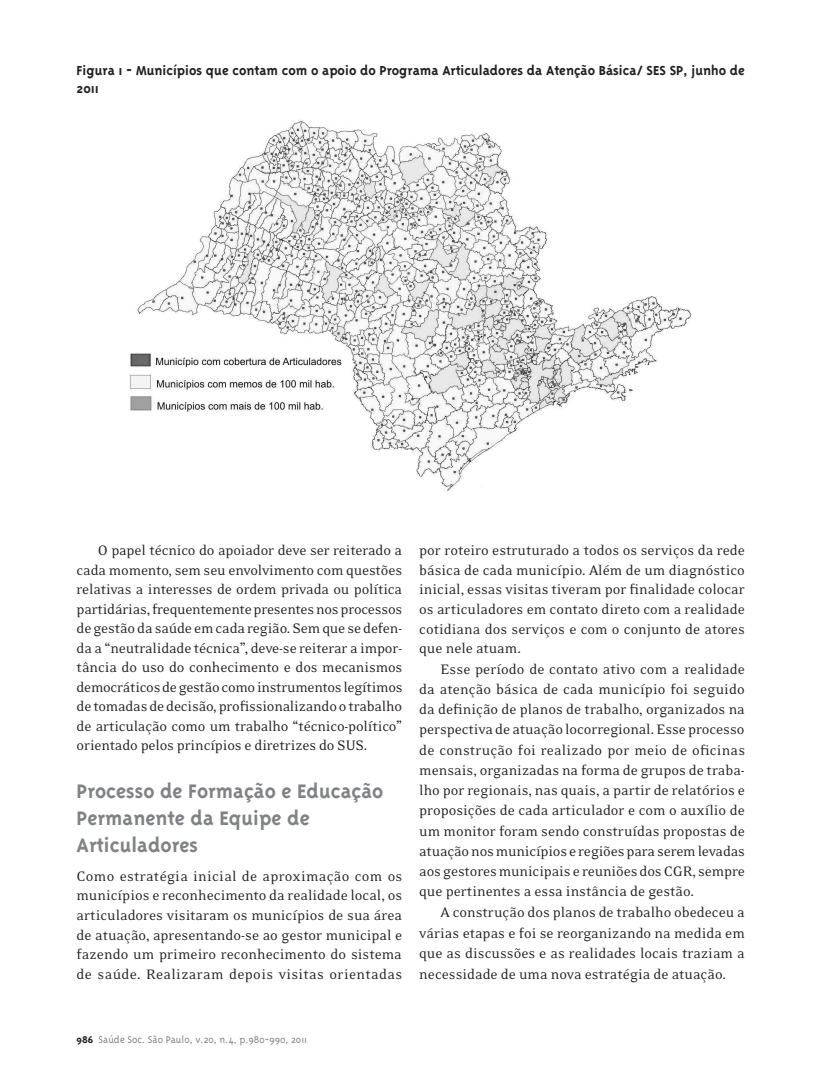
<style>
.page{position:relative;width:830px;height:1085px;background:#fff}
.page>*{position:absolute;margin:0;border:0;box-sizing:border-box;transform-origin:0 0}
.subtitulo{font:700 22.5px/27px "Triplex";color:#808285}
.texto{font:15.75px/20.2px "Eidetic Neo";letter-spacing:-.005em;color:#231f20;text-align:justify}
.texto_1o_paragrafo{font:15.75px/19.6px "Eidetic Neo";color:#231f20;text-align:justify}
.tabela_titulo{font:700 15px/18px "Triplex";color:#231f20}
.texto-2{font:300 11.25px "Triplex";color:#808285}
.s1{font-weight:700;color:#231f20}
</style>
<div class="page">
<img style="left:129px;top:120px;width:563px;height:371px">
<p class="tabela_titulo" style="left:77px;top:61px;width:669px">Figura 1 - Municípios que contam com o apoio do Programa Articuladores da Atenção Básica/ SES SP, junho de<br>2011</p>
<p class="texto" style="left:77px;top:541px;width:327px;line-height:19.5px;text-indent:21px">O papel técnico do apoiador deve ser reiterado a cada momento, sem seu envolvimento com questões relativas a interesses de ordem privada ou política partidárias, frequentemente presentes nos processos de gestão da saúde em cada região. Sem que se defen&shy;da a “neutralidade técnica”, deve-se reiterar a impor&shy;tância do uso do conhecimento e dos mecanismos democráticos de gestão como instrumentos legítimos de tomadas de decisão, profissionalizando o trabalho de articulação como um trabalho “técnico-político” orientado pelos princípios e diretrizes do SUS.</p>
<p class="subtitulo" style="left:77px;top:777px;width:308px">Processo de Formação e Educação<br>Permanente da Equipe de<br>Articuladores</p>
<p class="texto_1o_paragrafo" style="left:77px;top:866px;width:327px">Como estratégia inicial de aproximação com os municípios e reconhecimento da realidade local, os articuladores visitaram os municípios de sua área de atuação, apresentando-se ao gestor municipal e fazendo um primeiro reconhecimento do sistema de saúde. Realizaram depois visitas orientadas</p>
<p class="texto_1o_paragrafo" style="left:419px;top:540px;width:327px">por roteiro estruturado a todos os serviços da rede básica de cada município. Além de um diagnóstico inicial, essas visitas tiveram por finalidade colocar os articuladores em contato direto com a realidade cotidiana dos serviços e com o conjunto de atores que nele atuam.</p>
<p class="texto" style="left:419px;top:659px;width:327px;text-indent:21px">Esse período de contato ativo com a realidade da atenção básica de cada município foi seguido da definição de planos de trabalho, organizados na perspectiva de atuação locorregional. Esse processo de construção foi realizado por meio de oficinas mensais, organizadas na forma de grupos de traba&shy;lho por regionais, nas quais, a partir de relatórios e proposições de cada articulador e com o auxílio de um monitor foram sendo construídas propostas de atuação nos municípios e regiões para serem levadas aos gestores municipais e reuniões dos CGR, sempre que pertinentes a essa instância de gestão.</p>
<p class="texto" style="left:419px;top:902px;width:327px;text-indent:21px">A construção dos planos de trabalho obedeceu a várias etapas e foi se reorganizando na medida em que as discussões e as realidades locais traziam a necessidade de uma nova estratégia de atuação.</p>
<p class="texto-2" style="left:77px;top:1032px;width:232px"><span class="s1">986</span> Saúde Soc. São Paulo, v.20, n.4, p.980-990, 2011</p>
</div>
